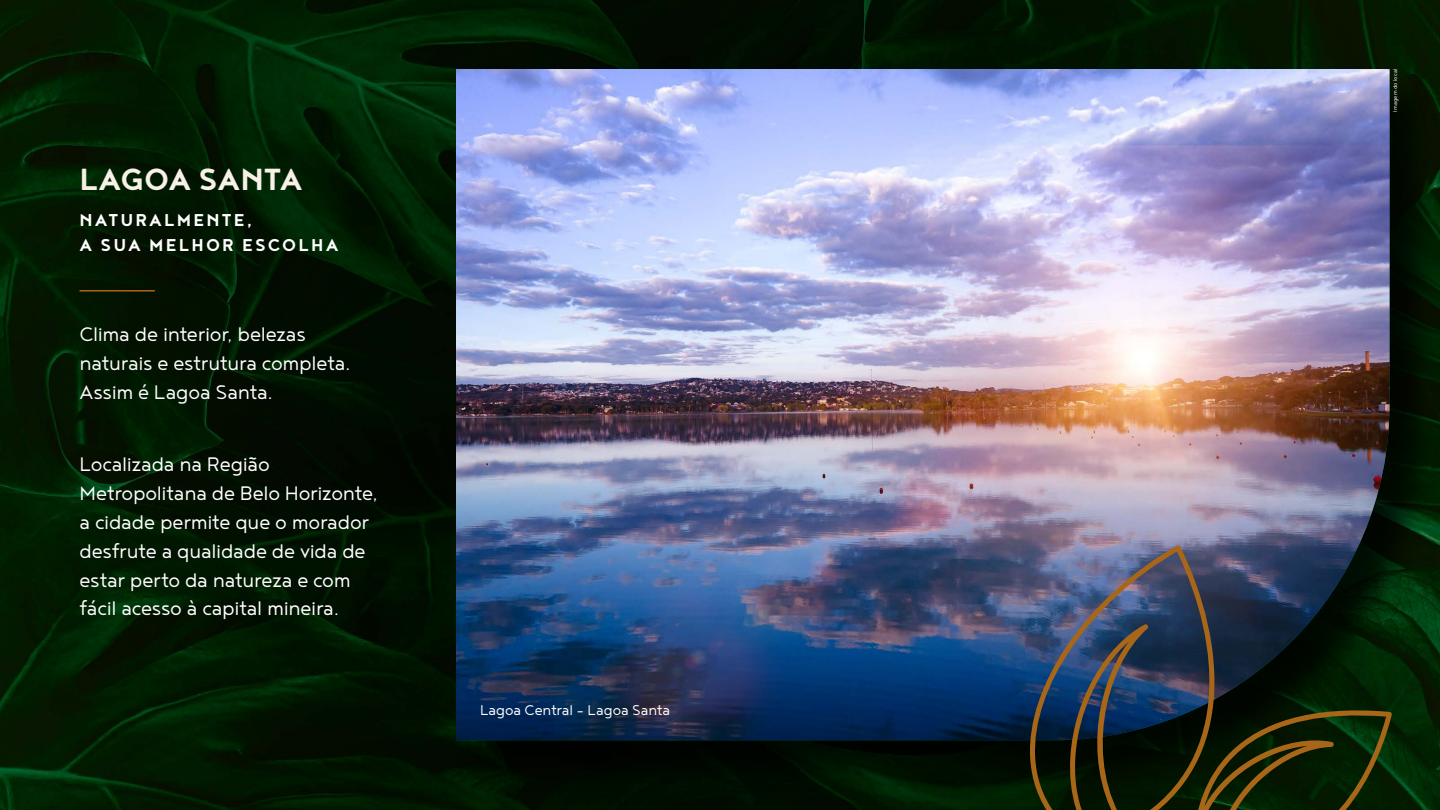
<style>
.page{position:relative;width:1440px;height:810px;background:#fff}
.page>*{position:absolute;margin:0;border:0;box-sizing:border-box;transform-origin:0 0}
.t1{font:700 37.5px "Noyh";color:#f7f1e7}
.t2{font:300 24px/28.8px "Noyh";letter-spacing:-.015em;color:#fff}
.t3{font:700 21px/25.2px "Noyh";letter-spacing:.1em;color:#fff}
.t4{font:300 17.33px "Noyh";letter-spacing:-.01em;color:#fff}
.t5{font:300 6.75px "Noyh";letter-spacing:.005em;color:#fff}
</style>
<div class="page">
<img style="left:0;top:0;width:1440px;height:810px">
<div style="left:457px;top:70px;width:983px;height:722px;background:#000;opacity:.75"></div>
<img style="left:456px;top:69px;width:934px;height:671px">
<hr style="left:80px;top:290px;width:75px;height:2px;background:#a86618">
<svg style="left:1240px;top:698px;width:152px;height:112px;background:#192705"></svg>
<img style="left:1026px;top:545px;width:214px;height:265px">
<h1 class="t1" style="left:80px;top:158px;width:225px">LAGOA SANTA</h1>
<p class="t3" style="left:80px;top:207px;width:260px">NATURALMENTE,<br>A SUA MELHOR ESCOLHA</p>
<p class="t2" style="left:80px;top:319px;width:273px">Clima de interior, belezas naturais e estrutura completa.<br>Assim é Lagoa Santa.</p>
<p class="t2" style="left:80px;top:449px;width:300px">Localizada na Região<br>Metropolitana de Belo Horizonte, a cidade permite que o morador desfrute a qualidade de vida de estar perto da natureza e com fácil acesso à capital mineira.</p>
<p class="t4" style="left:480px;top:701px;width:192px">Lagoa Central - Lagoa Santa</p>
<p class="t5" style="left:1391px;top:112px;width:44px;rotate:-90deg">Imagem do local</p>
</div>
